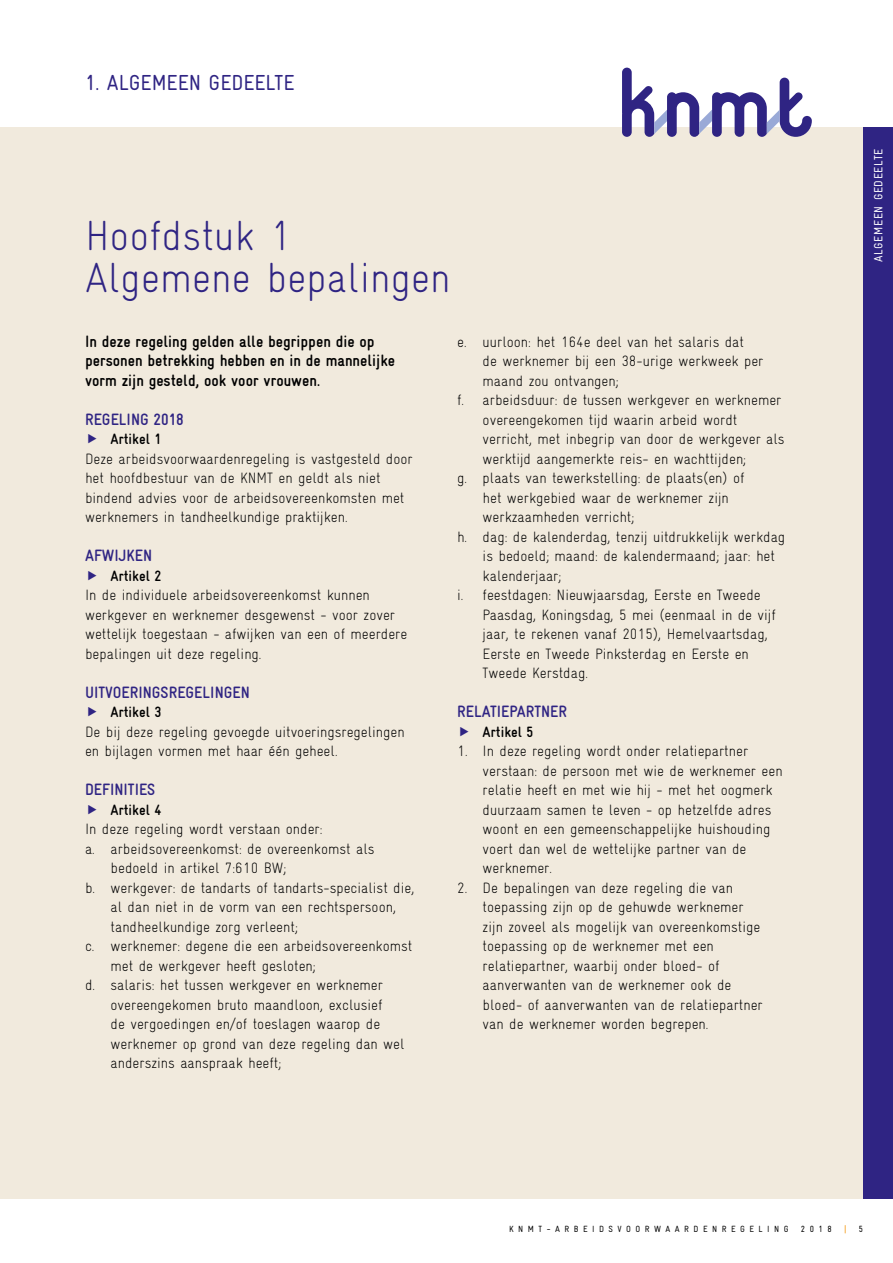
<style>
.page{position:relative;width:893px;height:1263px;background:#fff}
.page>*{position:absolute;margin:0;border:0;box-sizing:border-box;transform-origin:0 0}
.t1{font:42px/42px "Gravur Condensed Light CE";color:#2f2483}
.t2{font:21.75px "Gravur Condensed Reg CE";color:#2f2483}
.t3{font:16.5px/19.5px "Gravur Condensed Bold CE";color:#000}
.t4{font:16.5px "Gravur Condensed Bold CE";color:#2f2483}
.t5{font:15px/19.5px "Gravur Condensed Light CE";color:#000}
.t6{font:15px "Gravur Condensed Bold CE";color:#000}
.t7{font:12px "Gravur Condensed Reg CE";letter-spacing:.05em;color:#fff}
.t8{font:9px "Gravur Condensed Reg CE";letter-spacing:.5em;color:#000}
.t9{font:9px "Gravur Condensed Reg CE";color:#f39100}
</style>
<div class="page">
<div style="left:0;top:128px;width:893px;height:1071px;background:#f1eadd"></div>
<div style="left:863px;top:128px;width:30px;height:1071px;background:#2f2483"></div>
<svg style="left:622px;top:68px;width:190px;height:69px"></svg>
<h2 class="t2" style="left:85px;top:71px;width:211px">1. ALGEMEEN GEDEELTE</h2>
<h1 class="t1" style="left:85px;top:215px;width:367px">Hoofdstuk 1<br>Algemene bepalingen</h1>
<p class="t3" style="left:85px;top:331px;width:312px">In deze regeling gelden alle begrippen die op personen betrekking hebben en in de mannelijke vorm zijn gesteld, ook voor vrouwen.</p>
<p class="t4" style="left:85px;top:410px;width:100px">REGELING 2018</p>
<p class="t6" style="left:111px;top:431px;width:52px">Artikel 1</p>
<p class="t5" style="left:85px;top:449px;width:329px">Deze arbeidsvoorwaardenregeling is vastgesteld door het hoofdbestuur van de KNMT en geldt als niet bindend advies voor de arbeidsovereenkomsten met werknemers in tandheelkundige praktijken.</p>
<p class="t4" style="left:85px;top:546px;width:69px">AFWIJKEN</p>
<p class="t6" style="left:111px;top:567px;width:52px">Artikel 2</p>
<p class="t5" style="left:85px;top:585px;width:324px">In de individuele arbeidsovereenkomst kunnen werkgever en werknemer desgewenst - voor zover wettelijk toegestaan - afwijken van een of meerdere bepalingen uit deze regeling.</p>
<p class="t4" style="left:85px;top:683px;width:166px">UITVOERINGSREGELINGEN</p>
<p class="t6" style="left:111px;top:704px;width:52px">Artikel 3</p>
<p class="t5" style="left:85px;top:722px;width:321px">De bij deze regeling gevoegde uitvoeringsregelingen en bijlagen vormen met haar één geheel.</p>
<p class="t4" style="left:85px;top:780px;width:72px">DEFINITIES</p>
<p class="t6" style="left:111px;top:801px;width:52px">Artikel 4</p>
<p class="t5" style="left:85px;top:819px;width:239px">In deze regeling wordt verstaan onder:</p>
<p class="t5" style="left:85px;top:839px;width:291px">a. arbeidsovereenkomst: de overeenkomst als</p>
<p class="t5" style="left:111px;top:858px;width:177px">bedoeld in artikel 7:610 BW;</p>
<p class="t5" style="left:85px;top:878px;width:331px">b. werkgever: de tandarts of tandarts-specialist die,</p>
<p class="t5" style="left:111px;top:897px;width:287px">al dan niet in de vorm van een rechtspersoon,</p>
<p class="t5" style="left:111px;top:917px;width:189px">tandheelkundige zorg verleent;</p>
<p class="t5" style="left:85px;top:936px;width:329px">c. werknemer: degene die een arbeidsovereenkomst</p>
<p class="t5" style="left:111px;top:956px;width:207px">met de werkgever heeft gesloten;</p>
<p class="t5" style="left:85px;top:975px;width:299px">d. salaris: het tussen werkgever en werknemer</p>
<p class="t5" style="left:111px;top:995px;width:273px">overeengekomen bruto maandloon, exclusief</p>
<p class="t5" style="left:111px;top:1014px;width:271px">de vergoedingen en/of toeslagen waarop de</p>
<p class="t5" style="left:111px;top:1034px;width:296px">werknemer op grond van deze regeling dan wel</p>
<p class="t5" style="left:111px;top:1053px;width:172px">anderszins aanspraak heeft;</p>
<p class="t5" style="left:457px;top:332px;width:288px">e. uurloon: het 164e deel van het salaris dat</p>
<p class="t5" style="left:483px;top:351px;width:282px">de werknemer bij een 38-urige werkweek per</p>
<p class="t5" style="left:483px;top:371px;width:137px">maand zou ontvangen;</p>
<p class="t5" style="left:457px;top:390px;width:326px">f. arbeidsduur: de tussen werkgever en werknemer</p>
<p class="t5" style="left:483px;top:410px;width:256px">overeengekomen tijd waarin arbeid wordt</p>
<p class="t5" style="left:483px;top:429px;width:303px">verricht, met inbegrip van door de werkgever als</p>
<p class="t5" style="left:483px;top:449px;width:265px">werktijd aangemerkte reis- en wachttijden;</p>
<p class="t5" style="left:457px;top:468px;width:289px">g. plaats van tewerkstelling: de plaats(en) of</p>
<p class="t5" style="left:483px;top:488px;width:248px">het werkgebied waar de werknemer zijn</p>
<p class="t5" style="left:483px;top:507px;width:153px">werkzaamheden verricht;</p>
<p class="t5" style="left:457px;top:527px;width:330px">h. dag: de kalenderdag, tenzij uitdrukkelijk werkdag</p>
<p class="t5" style="left:483px;top:546px;width:294px">is bedoeld; maand: de kalendermaand; jaar: het</p>
<p class="t5" style="left:483px;top:566px;width:80px">kalenderjaar;</p>
<p class="t5" style="left:457px;top:585px;width:305px">i. feestdagen: Nieuwjaarsdag, Eerste en Tweede</p>
<p class="t5" style="left:483px;top:605px;width:295px">Paasdag, Koningsdag, 5 mei (eenmaal in de vijf</p>
<p class="t5" style="left:483px;top:624px;width:287px">jaar, te rekenen vanaf 2015), Hemelvaartsdag,</p>
<p class="t5" style="left:483px;top:644px;width:268px">Eerste en Tweede Pinksterdag en Eerste en</p>
<p class="t5" style="left:483px;top:663px;width:107px">Tweede Kerstdag.</p>
<p class="t4" style="left:457px;top:702px;width:112px">RELATIEPARTNER</p>
<p class="t6" style="left:483px;top:723px;width:52px">Artikel 5</p>
<p class="t5" style="left:483px;top:741px;width:301px;text-indent:-26px">1. In deze regeling wordt onder relatiepartner verstaan: de persoon met wie de werknemer een relatie heeft en met wie hij - met het oogmerk duurzaam samen te leven - op hetzelfde adres woont en een gemeenschappelijke huishouding voert dan wel de wettelijke partner van de werknemer.</p>
<p class="t5" style="left:483px;top:878px;width:282px;text-indent:-26px">2. De bepalingen van deze regeling die van toepassing zijn op de gehuwde werknemer zijn zoveel als mogelijk van overeenkomstige toepassing op de werknemer met een relatiepartner, waarbij onder bloed- of aanverwanten van de werknemer ook de bloed- of aanverwanten van de relatiepartner van de werknemer worden begrepen.</p>
<p class="t7" style="left:872px;top:262px;width:115px;rotate:-90deg">ALGEMEEN GEDEELTE</p>
<p class="t8" style="left:509px;top:1223px;width:281px">KNMT-ARBEIDSVOORWAARDENREGELING</p>
<p class="t8" style="left:801px;top:1223px;width:32px">2018</p>
<p class="t9" style="left:844px;top:1223px;width:5px">|</p>
<p class="t8" style="left:859px;top:1223px;width:6px">5</p>
</div>
